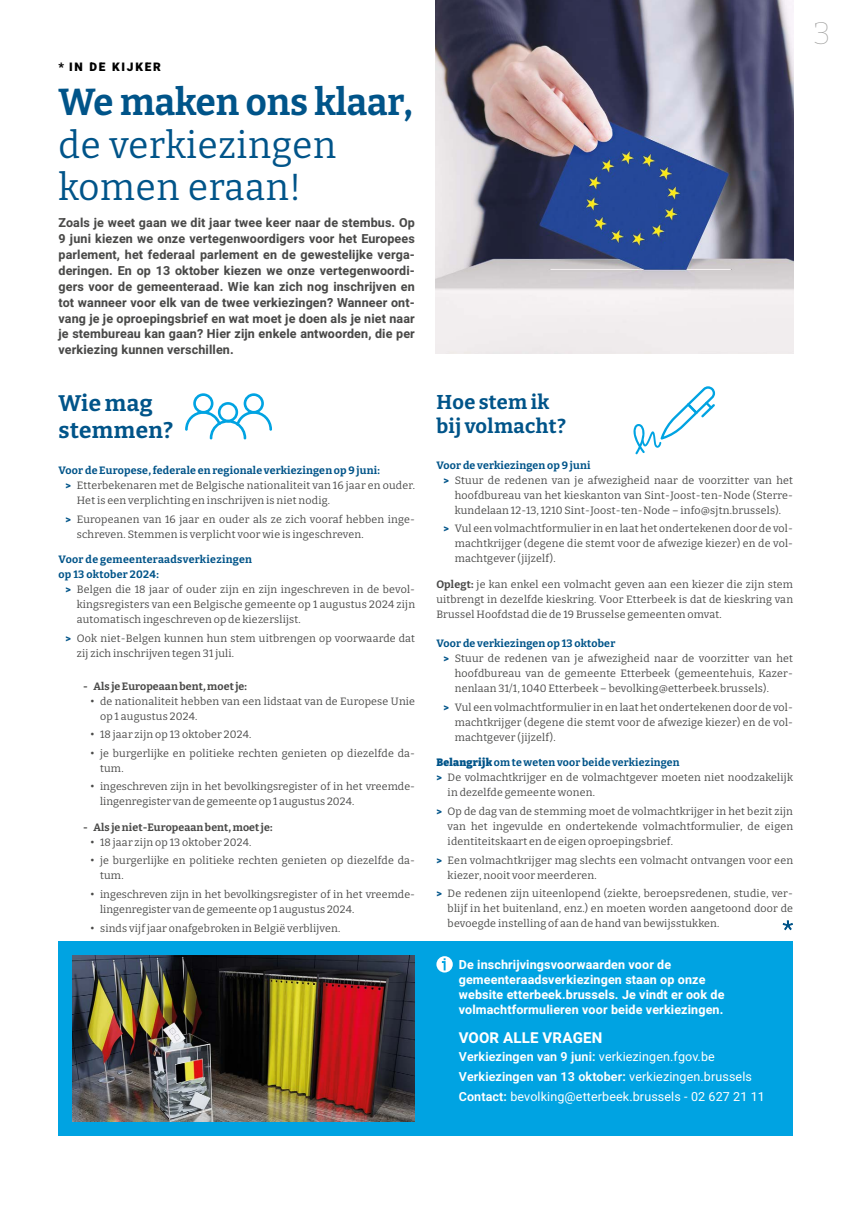
<style>
.page{position:relative;width:851px;height:1205px;background:#fff}
.page>*{position:absolute;margin:0;border:0;box-sizing:border-box;transform-origin:0 0}
.t1{font:37.5px/42.5px "Bitter";letter-spacing:.02em;color:#005489}
.t2{font:100 31.25px "Bitter";color:#9d9d9c}
.Textes_FR{font:700 22.5px/27px "Bitter";letter-spacing:.02em;color:#005489}
.Textes_FR-2{font:700 20px/24px "Bitter";letter-spacing:.02em;color:#005489}
.t3{font:700 15px "Heebo";letter-spacing:.01em;color:#fff}
.t4{font:700 12.5px/16px "Heebo";letter-spacing:.01em;color:#4a4a49;text-align:justify}
.t5{font:700 12.5px/15px "Heebo";letter-spacing:.01em;color:#fff}
.t6{font:12.5px/20px "Heebo";letter-spacing:.01em;color:#fff}
.t7{font:900 11.88px "Heebo";letter-spacing:.15em;color:#000}
.Textes_FR-3{font:10.62px/15px "Bitter";letter-spacing:.02em;color:#4a4a49}
.Textes_FR-4{font:700 10.62px/15px "Bitter";letter-spacing:.02em;color:#005489}
.Textes_FR-5{font:700 10.62px "Bitter";letter-spacing:.01em;color:#4a4a49}
.s1{font-weight:700}
.s2{font-family:"Heebo";font-weight:800;color:#005489}
.s3{font-family:"Heebo";font-weight:800}
.s4{font-weight:900}
.s5{font-weight:600}
</style>
<div class="page">
<img style="left:435px;top:0;width:358px;height:353px">
<svg style="left:782px;top:920px;width:11px;height:11px"></svg>
<svg style="left:185px;top:393px;width:87px;height:46px"></svg>
<svg style="left:633px;top:386px;width:82px;height:68px"></svg>
<div style="left:58px;top:942px;width:735px;height:194px;background:#00a3e2"></div>
<img style="left:73px;top:956px;width:342px;height:165px">
<svg style="left:436px;top:956px;width:16px;height:16px"></svg>
<p class="t7" style="left:58px;top:58px;width:104px">* IN DE KIJKER</p>
<p class="t1" style="left:58px;top:80px;width:356px"><span class="s1">We maken ons klaar, </span>de verkiezingen komen eraan!</p>
<p class="t4" style="left:58px;top:214px;width:358px">Zoals je weet gaan we dit jaar twee keer naar de stembus. Op 9 juni kiezen we onze vertegenwoordigers voor het Europees parlement, het federaal parlement en de gewestelijke verga&shy;deringen. En op 13 oktober kiezen we onze vertegenwoordi&shy;gers voor de gemeenteraad. Wie kan zich nog inschrijven en tot wanneer voor elk van de twee verkiezingen? Wanneer ont&shy;vang je je oproepingsbrief en wat moet je doen als je niet naar je stembureau kan gaan? Hier zijn enkele antwoorden, die per verkiezing kunnen verschillen.</p>
<p class="Textes_FR" style="left:58px;top:389px;width:116px">Wie mag stemmen?</p>
<p class="Textes_FR-4" style="left:58px;top:463px;width:323px">Voor de Europese, federale en regionale verkiezingen op 9 juni:</p>
<p class="Textes_FR-3" style="left:77px;top:478px;width:340px;text-indent:-11px"><span class="s2">&gt;</span> Etterbekenaren met de Belgische nationaliteit van 16 jaar en ouder.<br>Het is een verplichting en inschrijven is niet nodig.</p>
<p class="Textes_FR-3" style="left:77px;top:511px;width:340px;text-indent:-11px"><span class="s2">&gt;</span> Europeanen van 16 jaar en ouder als ze zich vooraf hebben inge&shy;schreven. Stemmen is verplicht voor wie is ingeschreven.</p>
<p class="Textes_FR-4" style="left:58px;top:552px;width:195px">Voor de gemeenteraadsverkiezingen op 13 oktober 2024:</p>
<p class="Textes_FR-3" style="left:77px;top:582px;width:340px;text-align:justify;text-indent:-11px"><span class="s2">&gt;</span> Belgen die 18 jaar of ouder zijn en zijn ingeschreven in de bevol&shy;kingsregisters van een Belgische gemeente op 1 augustus 2024 zijn automatisch ingeschreven op de kiezerslijst.</p>
<p class="Textes_FR-3" style="left:77px;top:630px;width:340px;text-indent:-11px"><span class="s2">&gt;</span> Ook niet-Belgen kunnen hun stem uitbrengen op voorwaarde dat zij zich inschrijven tegen 31 juli.</p>
<p class="Textes_FR-5" style="left:83px;top:679px;width:165px">- Als je Europeaan bent, moet je:</p>
<p class="Textes_FR-3" style="left:100px;top:693px;width:316px;text-indent:-10px"><span class="s3">•</span> de nationaliteit hebben van een lidstaat van de Europese Unie op 1 augustus 2024.</p>
<p class="Textes_FR-3" style="left:90px;top:727px;width:162px"><span class="s3">•</span> 18 jaar zijn op 13 oktober 2024.</p>
<p class="Textes_FR-3" style="left:100px;top:745px;width:316px;text-indent:-10px"><span class="s3">•</span> je burgerlijke en politieke rechten genieten op diezelfde da&shy;tum.</p>
<p class="Textes_FR-3" style="left:100px;top:779px;width:316px;text-indent:-10px"><span class="s3">•</span> ingeschreven zijn in het bevolkingsregister of in het vreemde&shy;lingenregister van de gemeente op 1 augustus 2024.</p>
<p class="Textes_FR-5" style="left:83px;top:820px;width:191px">- Als je niet-Europeaan bent, moet je:</p>
<p class="Textes_FR-3" style="left:90px;top:834px;width:162px"><span class="s3">•</span> 18 jaar zijn op 13 oktober 2024.</p>
<p class="Textes_FR-3" style="left:100px;top:853px;width:316px;text-indent:-10px"><span class="s3">•</span> je burgerlijke en politieke rechten genieten op diezelfde da&shy;tum.</p>
<p class="Textes_FR-3" style="left:100px;top:886px;width:316px;text-indent:-10px"><span class="s3">•</span> ingeschreven zijn in het bevolkingsregister of in het vreemde&shy;lingenregister van de gemeente op 1 augustus 2024.</p>
<p class="Textes_FR-3" style="left:90px;top:920px;width:251px"><span class="s3">•</span> sinds vijf jaar onafgebroken in België verblijven.</p>
<p class="Textes_FR-2" style="left:436px;top:389px;width:131px">Hoe stem ik bij volmacht?</p>
<p class="Textes_FR-4" style="left:436px;top:457px;width:155px">Voor de verkiezingen op 9 juni</p>
<p class="Textes_FR-3" style="left:454px;top:472px;width:340px;text-align:justify;text-indent:-11px"><span class="s2">&gt;</span> Stuur de redenen van je afwezigheid naar de voorzitter van het hoofdbureau van het kieskanton van Sint-Joost-ten-Node (Sterre&shy;kundelaan 12-13, 1210 Sint-Joost-ten-Node – info@sjtn.brussels).</p>
<p class="Textes_FR-3" style="left:454px;top:521px;width:340px;text-align:justify;text-indent:-11px"><span class="s2">&gt;</span> Vul een volmachtformulier in en laat het ondertekenen door de vol&shy;machtkrijger (degene die stemt voor de afwezige kiezer) en de vol&shy;machtgever (jijzelf).</p>
<p class="Textes_FR-3" style="left:436px;top:576px;width:358px;text-align:justify"><span class="s1">Oplegt:</span> je kan enkel een volmacht geven aan een kiezer die zijn stem uitbrengt in dezelfde kieskring. Voor Etterbeek is dat de kieskring van Brussel Hoofdstad die de 19 Brusselse gemeenten omvat.</p>
<p class="Textes_FR-4" style="left:436px;top:636px;width:180px">Voor de verkiezingen op 13 oktober</p>
<p class="Textes_FR-3" style="left:454px;top:651px;width:340px;text-align:justify;text-indent:-11px"><span class="s2">&gt;</span> Stuur de redenen van je afwezigheid naar de voorzitter van het hoofdbureau van de gemeente Etterbeek (gemeentehuis, Kazer&shy;nenlaan 31/1, 1040 Etterbeek – bevolking@etterbeek.brussels).</p>
<p class="Textes_FR-3" style="left:454px;top:699px;width:340px;text-align:justify;text-indent:-11px"><span class="s2">&gt;</span> Vul een volmachtformulier in en laat het ondertekenen door de vol&shy;machtkrijger (degene die stemt voor de afwezige kiezer) en de vol&shy;machtgever (jijzelf).</p>
<p class="Textes_FR-4" style="left:436px;top:755px;width:245px"><span class="s4">Belangrijk</span> om te weten voor beide verkiezingen</p>
<p class="Textes_FR-3" style="left:447px;top:770px;width:347px;text-indent:-11px"><span class="s2">&gt;</span> De volmachtkrijger en de volmachtgever moeten niet noodzakelijk in dezelfde gemeente wonen.</p>
<p class="Textes_FR-3" style="left:447px;top:803px;width:347px;text-align:justify;text-indent:-11px"><span class="s2">&gt;</span> Op de dag van de stemming moet de volmachtkrijger in het bezit zijn van het ingevulde en ondertekende volmachtformulier, de eigen identiteitskaart en de eigen oproepingsbrief.</p>
<p class="Textes_FR-3" style="left:447px;top:852px;width:347px;text-indent:-11px"><span class="s2">&gt;</span> Een volmachtkrijger mag slechts een volmacht ontvangen voor een kiezer, nooit voor meerderen.</p>
<p class="Textes_FR-3" style="left:447px;top:885px;width:347px;text-align:justify;text-indent:-11px"><span class="s2">&gt;</span> De redenen zijn uiteenlopend (ziekte, beroepsredenen, studie, ver&shy;blijf in het buitenland, enz.) en moeten worden aangetoond door de bevoegde instelling of aan de hand van bewijsstukken.</p>
<p class="t5" style="left:458px;top:957px;width:267px">De inschrijvingsvoorwaarden voor de gemeenteraadsverkiezingen staan op onze website etterbeek.brussels. Je vindt er ook de volmachtformulieren voor beide verkiezingen.</p>
<p class="t3" style="left:458px;top:1027px;width:145px">VOOR ALLE VRAGEN</p>
<p class="t6" style="left:458px;top:1046px;width:308px"><span class="s5">Verkiezingen van 9 juni:</span> verkiezingen.fgov.be<br><span class="s5">Verkiezingen van 13 oktober:</span> verkiezingen.brussels<br><span class="s5">Contact:</span> bevolking@etterbeek.brussels - 02 627 21 11</p>
<p class="t2" style="left:813px;top:14px;width:19px">3</p>
</div>
